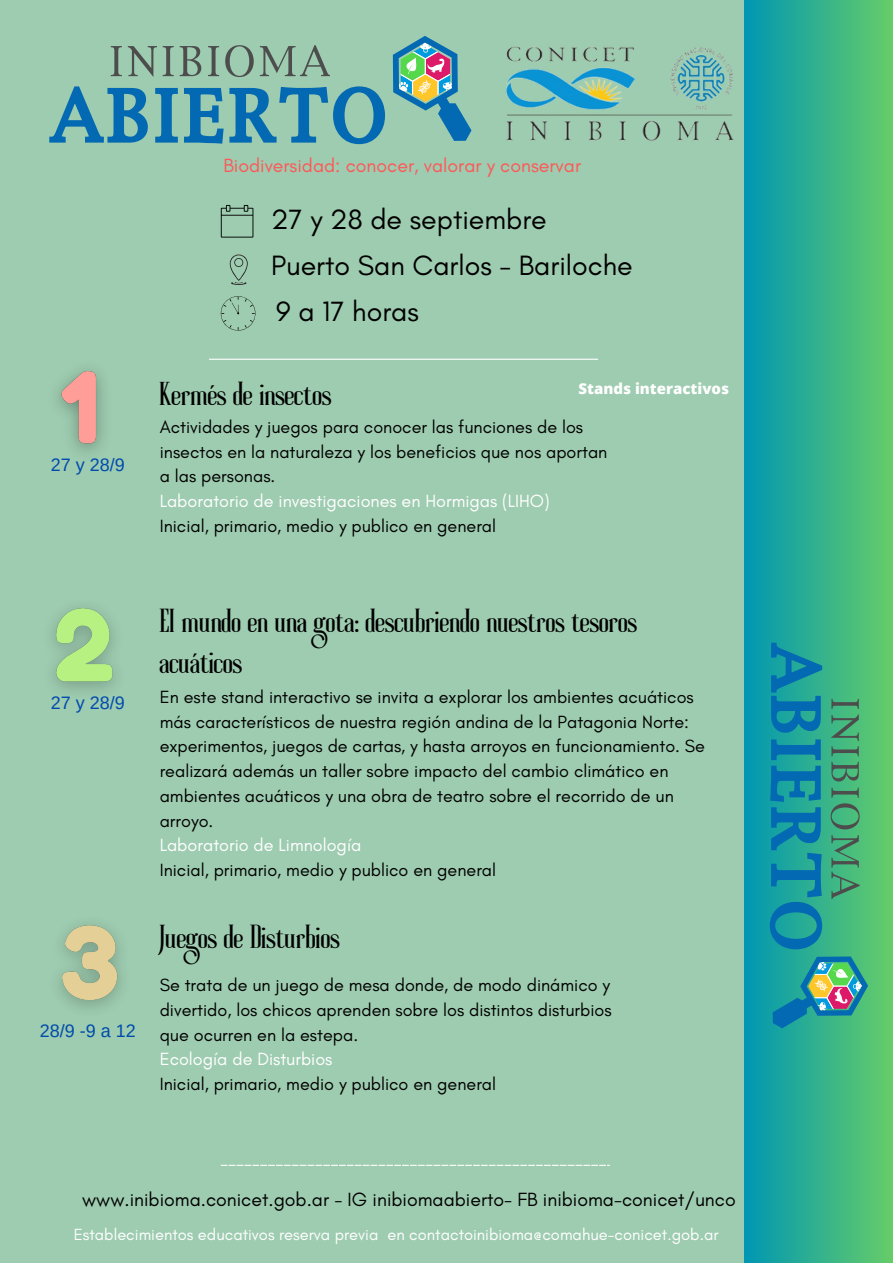
<style>
.page{position:relative;width:893px;height:1264px;background:#fff}
.page>*{position:absolute;margin:0;border:0;box-sizing:border-box;transform-origin:0 0}
.t1{font:30px/41.5px "Roller Coaster";color:#000}
.t2{font:28.5px "Glacial Indifference";color:#000}
.t3{font:19.5px "Glacial Indifference";color:#000}
.t4{font:19.5px "Glacial Indifference";color:#ff5757}
.t5{font:18px/24.8px "Glacial Indifference";color:#000}
.t6{font:18px "Glacial Indifference";color:#fff}
.t7{font:18px "Arimo";color:#004aad}
.t8{font:16.5px "Glacial Indifference";color:#fff}
.t9{font:800 15px "Open Sans";color:#fff}
</style>
<div class="page">
<div style="left:0;top:0;width:892px;height:1262px;background:#9eccb0"></div>
<div style="left:744px;top:0;width:148px;height:1262px;background:linear-gradient(to right,#0096b3,#65cc69)"></div>
<svg style="left:111px;top:46px;width:11px;height:30px"></svg>
<svg style="left:128px;top:46px;width:29px;height:31px"></svg>
<svg style="left:163px;top:46px;width:11px;height:30px"></svg>
<svg style="left:180px;top:46px;width:21px;height:30px"></svg>
<svg style="left:208px;top:46px;width:11px;height:30px"></svg>
<svg style="left:225px;top:45px;width:29px;height:32px"></svg>
<svg style="left:260px;top:45px;width:70px;height:31px"></svg>
<svg style="left:49px;top:86px;width:336px;height:59px"></svg>
<svg style="left:393px;top:36px;width:78px;height:105px"></svg>
<svg style="left:230px;top:254px;width:18px;height:31px"></svg>
<svg style="left:221px;top:296px;width:35px;height:35px"></svg>
<svg style="left:804px;top:631px;width:88px;height:631px;background:#4dbf79"></svg>
<img style="left:506px;top:0;width:239px;height:223px">
<hr style="left:209px;top:359px;width:389px;height:1px;background:#fff">
<svg style="left:221px;top:205px;width:32px;height:32px"></svg>
<svg style="left:221px;top:1164px;width:389px;height:1px"></svg>
<svg style="left:767px;top:641px;width:101px;height:387px;background:#2f9e92"></svg>
<img style="left:57px;top:370px;width:47px;height:82px">
<img style="left:52px;top:607px;width:64px;height:84px">
<img style="left:59px;top:924px;width:63px;height:85px">
<p class="t4" style="left:223px;top:153px;width:359px">Biodiversidad: conocer, valorar y conservar</p>
<p class="t2" style="left:271px;top:202px;width:277px">27 y 28 de septiembre</p>
<p class="t2" style="left:271px;top:248px;width:363px">Puerto San Carlos - Bariloche</p>
<p class="t7" style="left:51px;top:454px;width:75px">27 y 28/9</p>
<p class="t2" style="left:276px;top:294px;width:144px">9 a 17 horas</p>
<p class="t1" style="left:160px;top:376px;width:173px">Kermés de insectos</p>
<p class="t9" style="left:578px;top:378px;width:152px">Stands interactivos</p>
<p class="t5" style="left:160px;top:414px;width:449px">Actividades y juegos para conocer las funciones de los insectos en la naturaleza y los beneficios que nos aportan a las personas.</p>
<p class="t6" style="left:160px;top:490px;width:391px">Laboratorio de investigaciones en Hormigas (LIHO)</p>
<p class="t5" style="left:160px;top:513px;width:338px">Inicial, primario, medio y publico en general</p>
<p class="t7" style="left:51px;top:693px;width:75px">27 y 28/9</p>
<p class="t7" style="left:40px;top:1021px;width:97px">28/9 -9 a 12</p>
<p class="t1" style="left:160px;top:603px;width:479px">El mundo en una gota: descubriendo nuestros tesoros acuáticos</p>
<p class="t5" style="left:160px;top:684px;width:546px">En este stand interactivo se invita a explorar los ambientes acuáticos más característicos de nuestra región andina de la Patagonia Norte: experimentos, juegos de cartas, y hasta arroyos en funcionamiento. Se realizará además un taller sobre impacto del cambio climático en ambientes acuáticos y una obra de teatro sobre el recorrido de un arroyo.</p>
<p class="t6" style="left:160px;top:834px;width:203px">Laboratorio de Limnología</p>
<p class="t5" style="left:160px;top:857px;width:338px">Inicial, primario, medio y publico en general</p>
<p class="t1" style="left:160px;top:919px;width:182px">Juegos de Disturbios</p>
<p class="t5" style="left:160px;top:972px;width:453px;text-align:justify">Se trata de un juego de mesa donde, de modo dinámico y divertido, los chicos aprenden sobre los distintos disturbios que ocurren en la estepa.</p>
<p class="t6" style="left:160px;top:1048px;width:174px">Ecología de Disturbios</p>
<p class="t5" style="left:160px;top:1071px;width:338px">Inicial, primario, medio y publico en general</p>
<p class="t3" style="left:82px;top:1187px;width:655px">www.inibioma.conicet.gob.ar - IG inibiomaabierto- FB inibioma-conicet/unco</p>
<p class="t8" style="left:74px;top:1224px;width:646px">Establecimientos educativos reserva previa en contactoinibioma@comahue-conicet.gob.ar</p>
</div>
